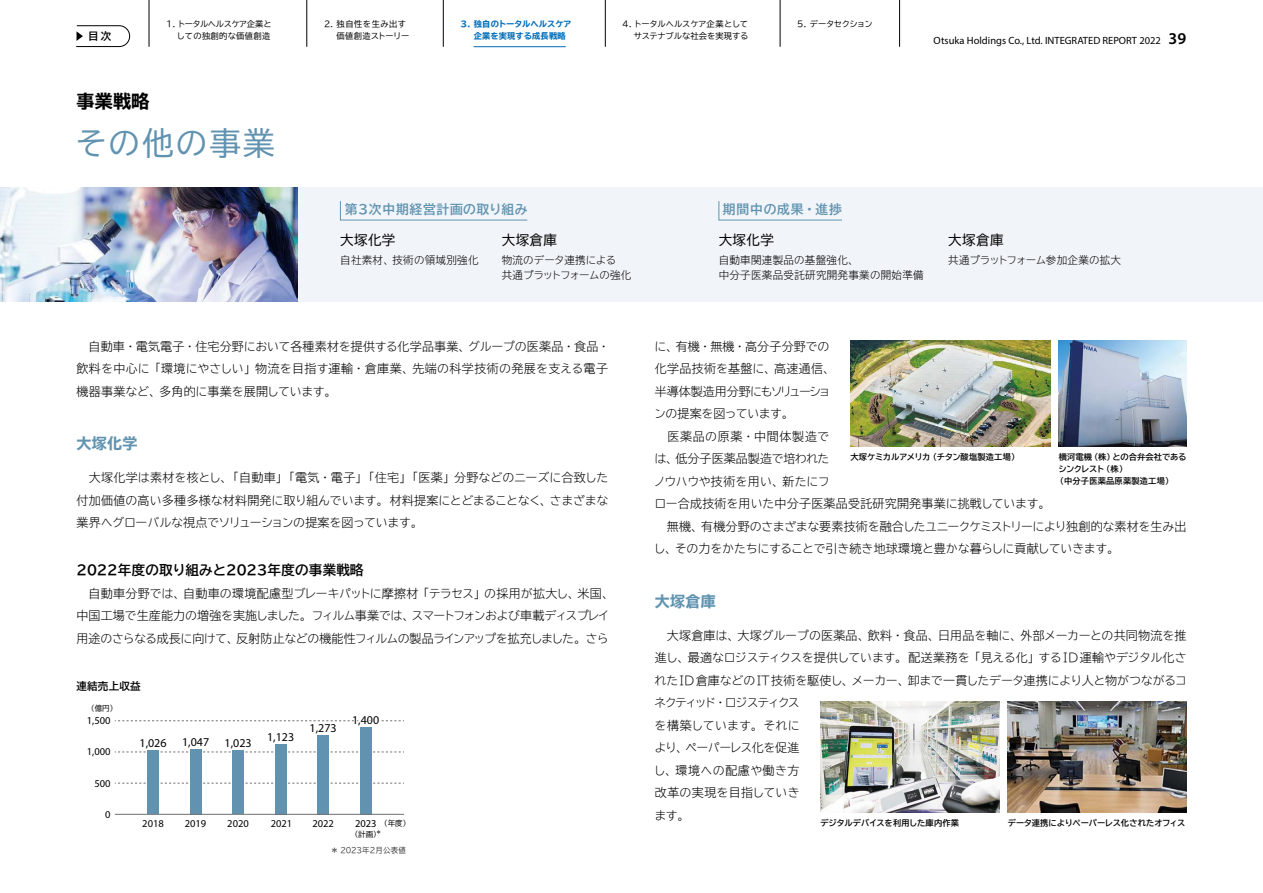
<style>
.page{position:relative;width:1263px;height:893px;background:#fff}
.page>*{position:absolute;margin:0;border:0;box-sizing:border-box;transform-origin:0 0}
.t1{font:31.5px "TBUD Go Std";letter-spacing:.07em;color:#6193b0}
.t2{font:700 expanded 18px "TBUD Go Std";color:#000}
.t3{font:700 expanded 15px "TBUD Go Std";letter-spacing:.02em;color:#6193b0}
.t4{font:700 13.5px "TBUD Go Std";letter-spacing:.02em;color:#000}
.t5{font:13.5px "TBUD Go Std";letter-spacing:.03em;color:#000}
.t6{font:700 12.75px "TBUD Go Std";letter-spacing:.06em;color:#6193b0}
.t7{font:300 12px/22.5px "TBUD Go Std Super";letter-spacing:-.005em;color:#000}
.t8{font:300 12px/22.5px "TBUD Go Std Super";letter-spacing:-.03em;color:#000}
.t9{font:300 12px/22.5px "TBUD Go Std Super";letter-spacing:.015em;color:#000}
.t10{font:12px "Myriad Pro";color:#000}
.t11{font:10.5px "Myriad Pro";color:#000}
.t12{font:300 10.5px/15px "TBUD Go Std Super";letter-spacing:.03em;color:#000}
.t13{font:300 10.5px/15px "TBUD Go Std Super";letter-spacing:-.025em;color:#000}
.t14{font:300 10.5px "TBUD Go Std Super";letter-spacing:-.01em;color:#000}
.t15{font:700 10.5px "TBUD Go Std";letter-spacing:.02em;color:#000}
.t16{font:700 8.25px "TBUD Go Std";color:#000}
.t17{font:8.25px/12px "TBUD Go Std";letter-spacing:-.005em;color:#000;text-align:right}
.t18{font:700 expanded 8.25px/12px "TBUD Go Std";letter-spacing:.01em;color:#036eb8}
.t19{font:8.25px/12px "TBUD Go Std";letter-spacing:.045em;color:#000}
.t20{font:700 8.25px "TBUD Go Std";letter-spacing:.02em;color:#000}
.t21{font:8.25px "TBUD Go Std";letter-spacing:-.055em;color:#000}
.t22{font:300 7.5px "TBUD Go Std Super";letter-spacing:.02em;color:#000}
.t23{font:7.5px "TBUD Go Std";color:#000}
.s1{font-weight:600;font-size:16.5px}
.s2{font-family:"TBUD Go Std";font-size:7.5px}
</style>
<div class="page">
<svg style="left:115px;top:783px;width:289px;height:1px"></svg>
<div style="left:148px;top:750px;width:11px;height:64px;background:#6193b0"></div>
<div style="left:190px;top:749px;width:11px;height:65px;background:#6193b0"></div>
<div style="left:233px;top:750px;width:11px;height:64px;background:#6193b0"></div>
<div style="left:275px;top:744px;width:11px;height:70px;background:#6193b0"></div>
<div style="left:318px;top:735px;width:11px;height:79px;background:#6193b0"></div>
<div style="left:360px;top:727px;width:11px;height:87px;background:#6193b0"></div>
<hr style="left:115px;top:814px;width:289px;height:1px;background:#727171">
<svg style="left:115px;top:720px;width:289px;height:33px"></svg>
<img style="left:1008px;top:702px;width:178px;height:110px">
<img style="left:821px;top:702px;width:178px;height:110px">
<div style="left:0;top:187px;width:1263px;height:115px;background:#f1f5f9"></div>
<img style="left:0;top:187px;width:298px;height:115px">
<svg style="left:340px;top:201px;width:188px;height:19px"></svg>
<svg style="left:718px;top:201px;width:124px;height:19px"></svg>
<img style="left:1059px;top:340px;width:127px;height:106px">
<img style="left:850px;top:340px;width:200px;height:106px">
<hr style="left:306px;top:0;width:1px;height:47px;background:#000">
<hr style="left:149px;top:0;width:1px;height:47px;background:#000">
<hr style="left:443px;top:0;width:1px;height:47px;background:#000">
<hr style="left:605px;top:0;width:1px;height:47px;background:#000">
<hr style="left:780px;top:0;width:1px;height:47px;background:#000">
<hr style="left:899px;top:0;width:1px;height:47px;background:#000">
<svg style="left:76px;top:25px;width:54px;height:22px"></svg>
<hr style="left:474px;top:46px;width:92px;height:1px;background:#036eb8">
<p class="t19" style="left:336px;top:18px;width:74px;text-indent:-13px">2. 独自性を生み出す価値創造ストーリー</p>
<p class="t17" style="left:622px;top:18px;width:127px">4. トータルヘルスケア企業としてサステナブルな社会を実現する</p>
<p class="t21" style="left:797px;top:17px;width:77px">5. データセクション</p>
<p class="t18" style="left:474px;top:18px;width:99px;text-indent:-13px">3. 独自のトータルヘルスケア企業を実現する成長戦略</p>
<p class="t17" style="left:166px;top:18px;width:107px">1. トータルヘルスケア企業としての独創的な価値創造</p>
<p class="t15" style="left:77px;top:28px;width:36px">　目次</p>
<p class="t11" style="left:934px;top:34px;width:254px">Otsuka Holdings Co., Ltd. INTEGRATED REPORT 2022 <span class="s1">39</span></p>
<h2 class="t2" style="left:77px;top:91px;width:75px">事業戦略</h2>
<h1 class="t1" style="left:76px;top:118px;width:201px">その他の事業</h1>
<p class="t6" style="left:345px;top:199px;width:184px">第3次中期経営計画の取り組み</p>
<p class="t6" style="left:723px;top:199px;width:121px">期間中の成果・進捗</p>
<p class="t5" style="left:502px;top:229px;width:57px">大塚倉庫</p>
<p class="t13" style="left:502px;top:252px;width:131px">物流のデータ連携による<br>共通プラットフォームの強化</p>
<p class="t5" style="left:340px;top:229px;width:57px">大塚化学</p>
<p class="t12" style="left:340px;top:252px;width:140px">自社素材、技術の領域別強化</p>
<p class="t5" style="left:719px;top:229px;width:57px">大塚化学</p>
<p class="t12" style="left:719px;top:252px;width:206px">自動車関連製品の基盤強化、<br>中分子医薬品受託研究開発事業の開始準備</p>
<p class="t5" style="left:948px;top:229px;width:57px">大塚倉庫</p>
<p class="t14" style="left:948px;top:252px;width:174px">共通プラットフォーム参加企業の拡大</p>
<p class="t9" style="left:77px;top:335px;width:535px">　自動車・電気電子・住宅分野において各種素材を提供する化学品事業、グループの医薬品・食品・飲料を中心に「環境にやさしい」物流を目指す運輸・倉庫業、先端の科学技術の発展を支える電子機器事業など、多角的に事業を展開しています。</p>
<p class="t3" style="left:77px;top:435px;width:62px">大塚化学</p>
<p class="t7" style="left:77px;top:466px;width:533px;text-align:justify">　大塚化学は素材を核とし、「自動車」「電気・電子」「住宅」「医薬」分野などのニーズに合致した付加価値の高い多種多様な材料開発に取り組んでいます。材料提案にとどまることなく、さまざまな業界へグローバルな視点でソリューションの提案を図っています。</p>
<p class="t4" style="left:77px;top:559px;width:289px">2022年度の取り組みと2023年度の事業戦略</p>
<p class="t8" style="left:76px;top:581px;width:539px">　自動車分野では、自動車の環境配慮型ブレーキパットに摩擦材「テラセス」の採用が拡大し、米国、中国工場で生産能力の増強を実施しました。フィルム事業では、スマートフォンおよび車載ディスプレイ用途のさらなる成長に向けて、反射防止などの機能性フィルムの製品ラインアップを拡充しました。さら</p>
<p class="t15" style="left:77px;top:677px;width:66px">連結売上収益</p>
<p class="t23" style="left:87px;top:702px;width:32px">（億円）</p>
<p class="t11" style="left:87px;top:714px;width:25px">1,500</p>
<p class="t11" style="left:87px;top:745px;width:25px">1,000</p>
<p class="t11" style="left:94px;top:776px;width:18px">500</p>
<p class="t10" style="left:140px;top:735px;width:29px">1,026</p>
<p class="t10" style="left:182px;top:734px;width:29px">1,047</p>
<p class="t10" style="left:225px;top:736px;width:29px">1,023</p>
<p class="t10" style="left:267px;top:729px;width:29px">1,123</p>
<p class="t10" style="left:310px;top:720px;width:29px">1,273</p>
<p class="t10" style="left:352px;top:712px;width:29px">1,400</p>
<p class="t7" style="left:654px;top:335px;width:534px">に、有機・無機・高分子分野での<br>化学品技術を基盤に、高速通信、<br>半導体製造用分野にもソリューショ<br>ンの提案を図っています。<br>　医薬品の原薬・中間体製造で<br>は、低分子医薬品製造で培われた<br>ノウハウや技術を用い、新たにフ<br>ロー合成技術を用いた中分子医薬品受託研究開発事業に挑戦しています。<br>　無機、有機分野のさまざまな要素技術を融合したユニークケミストリーにより独創的な素材を生み出し、その力をかたちにすることで引き続き地球環境と豊かな暮らしに貢献していきます。</p>
<p class="t3" style="left:655px;top:593px;width:62px">大塚倉庫</p>
<p class="t7" style="left:654px;top:623px;width:535px">　大塚倉庫は、大塚グループの医薬品、飲料・食品、日用品を軸に、外部メーカーとの共同物流を推進し、最適なロジスティクスを提供しています。配送業務を「見える化」する ID運輸やデジタル化された ID倉庫などの IT技術を駆使し、メーカー、卸まで一貫したデータ連携により人と物がつながるコネクティッド・ロジスティクス<br>を構築しています。それに<br>より、ペーパーレス化を促進<br>し、環境への配慮や働き方<br>改革の実現を目指していき</p>
<p class="t16" style="left:1059px;top:450px;width:129px">横河電機（株）との合弁会社である</p>
<p class="t16" style="left:1058px;top:462px;width:70px">シンクレスト（株）</p>
<p class="t20" style="left:1056px;top:474px;width:119px">（中分子医薬品原薬製造工場）</p>
<p class="t16" style="left:850px;top:450px;width:170px">大塚ケミカルアメリカ（チタン酸塩製造工場）</p>
<p class="t11" style="left:105px;top:807px;width:7px">0</p>
<p class="t7" style="left:654px;top:803px;width:37px">ます。</p>
<p class="t11" style="left:142px;top:817px;width:23px">2018</p>
<p class="t11" style="left:185px;top:817px;width:23px">2019</p>
<p class="t11" style="left:227px;top:817px;width:23px">2020</p>
<p class="t11" style="left:271px;top:817px;width:23px">2021</p>
<p class="t11" style="left:312px;top:817px;width:23px">2022</p>
<p class="t11" style="left:355px;top:817px;width:57px">2023 <span class="s2">（年度）</span></p>
<p class="t23" style="left:351px;top:828px;width:32px">（計画）<sup>＊</sup></p>
<p class="t22" style="left:331px;top:844px;width:77px">＊ 2023年2月公表値</p>
<p class="t16" style="left:821px;top:816px;width:140px">デジタルデバイスを利用した庫内作業</p>
<p class="t16" style="left:1008px;top:816px;width:179px">データ連携によりペーパーレス化されたオフィス</p>
</div>
